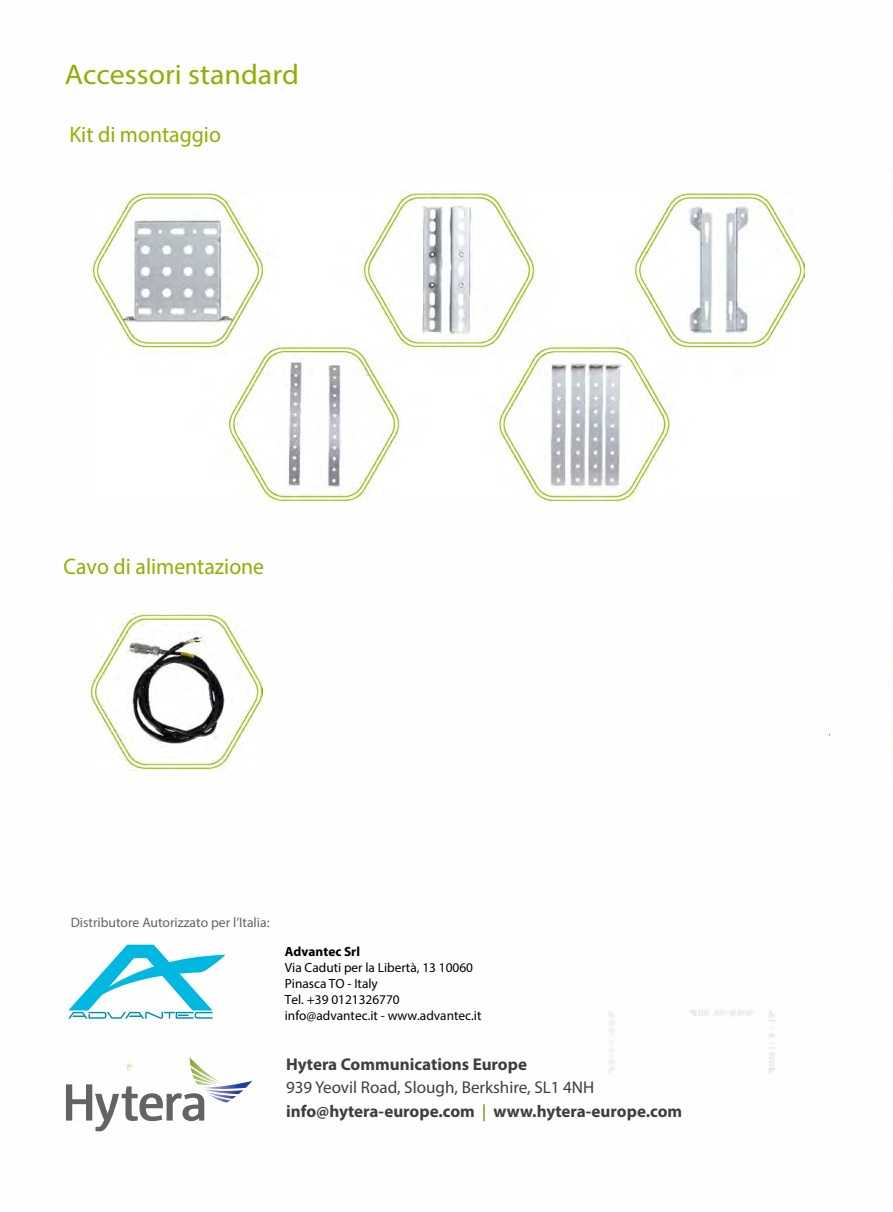
<style>
.page{position:relative;width:893px;height:1212px;background:#fff}
.page>*{position:absolute;margin:0;border:0;box-sizing:border-box;transform-origin:0 0}
.t1{font:28.5px "Myriad Pro";color:#90b004;scale:1.05 1}
.t2{font:22.5px "Myriad Pro";color:#90b004}
.t3{font:700 17.1px/23.5px "Myriad Pro";color:#3e3e3f}
.t4{font:13.65px "Myriad Pro";color:#606469}
.t5{font:13.35px/16px "Myriad Pro";color:#000}
.t6{font:700 13.35px "Myriad Pro";color:#000}
.s1{font-weight:400}
.s2{color:#88ac2e}
</style>
<div class="page">
<img style="left:94px;top:192px;width:711px;height:311px">
<img style="left:91px;top:613px;width:171px;height:157px">
<svg style="left:66px;top:1057px;width:187px;height:74px"></svg>
<svg style="left:68px;top:945px;width:157px;height:74px"></svg>
<h1 class="t1" style="left:65px;top:57px;width:225px">Accessori standard</h1>
<h2 class="t2" style="left:70px;top:121px;width:153px">Kit di montaggio</h2>
<h2 class="t2" style="left:64px;top:553px;width:202px">Cavo di alimentazione</h2>
<p class="t4" style="left:71px;top:914px;width:200px">Distributore Autorizzato per l’Italia:</p>
<p class="t6" style="left:285px;top:943px;width:77px">Advantec Srl</p>
<p class="t5" style="left:285px;top:959px;width:198px">Via Caduti per la Libertà, 13 10060<br>Pinasca TO - Italy<br>Tel. +39 0121326770 info@advantec.it - www.advantec.it</p>
<p class="t3" style="left:286px;top:1052px;width:242px">Hytera Communications Europe</p>
<p class="t3" style="left:286px;top:1075px;width:398px"><span class="s1">939 Yeovil Road, Slough, Berkshire, SL1 4NH </span>info@hytera-europe.com <span class="s2">|</span> www.hytera-europe.com</p>
</div>
